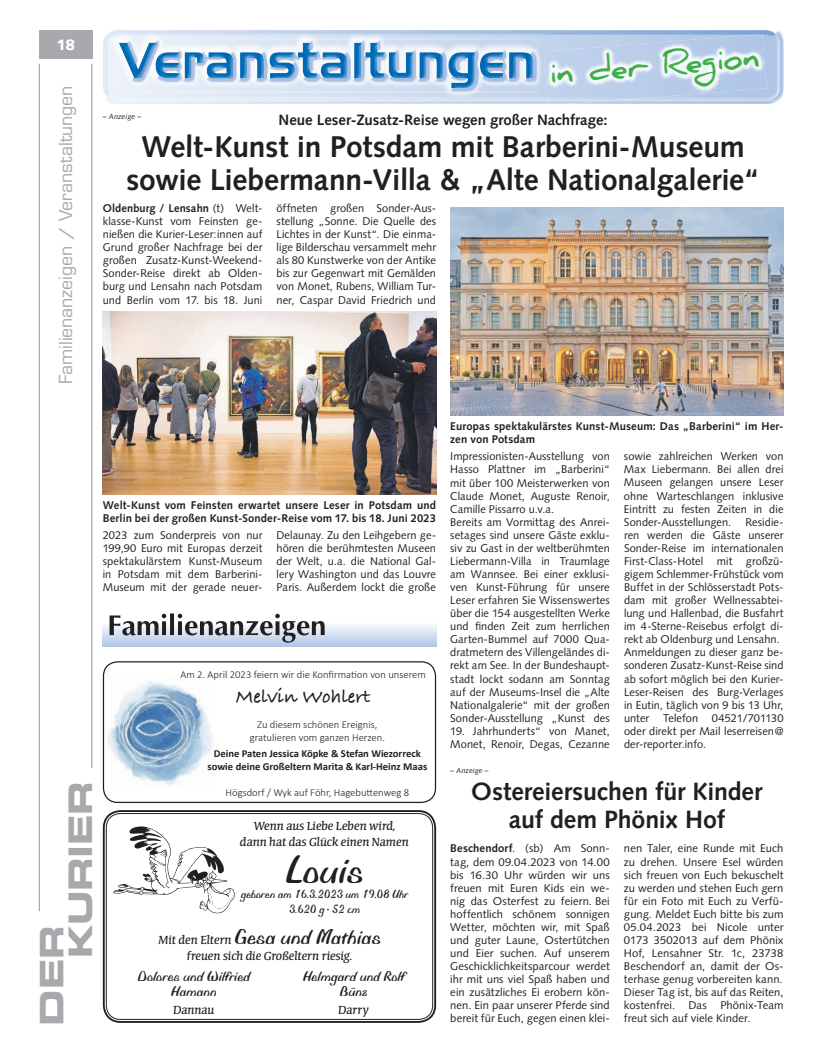
<style>
.page{position:relative;width:819px;height:1053px;background:#fff}
.page>*{position:absolute;margin:0;border:0;box-sizing:border-box;transform-origin:0 0}
.t1{font:41.25px "Biffo MT Std";color:#231f20}
.t2{font:32.5px/28.9px "Eurostile LT Std Bold Ex 2";letter-spacing:-.01em;color:#a8a9ad}
.t3{font:700 31.12px "Daniel";color:#40ae49}
.t4{font:700 30px/32.5px "Syntax LT Std";letter-spacing:-.01em;color:#231f20;text-align:center}
.t5{font:700 25px/27.5px "Syntax LT Std";letter-spacing:-.005em;color:#231f20;text-align:center}
.t6{font:22.5px "Biffo MT Std";color:#231f20}
.t7{font:700 20px "Bradley Hand ITCTT";color:#231f20}
.t8{font:17.5px "Eurostile LT Std";letter-spacing:-.005em;color:#a8a9ad}
.t9{font:15px/16.2px "Conga Brava Std";color:#231f20;text-align:center}
.t10{font:700 15px "Syntax LT Std";color:#231f20}
.t11{font:15px/18px "Biffo MT Std";color:#231f20}
.t12{font:900 15px "Syntax LT Std";color:#fff}
.t13{font:12.5px/15px "Biffo MT Std";color:#231f20;text-align:center;scale:.95 1}
.t14{font:11.25px/13px "Syntax";letter-spacing:.005em;color:#231f20;text-align:justify}
.t15{font:700 11.25px/12.5px "Syntax LT Std";letter-spacing:.01em;color:#231f20}
.t16{font:300 10.62px/12.8px "Calibri";color:#231f20;text-align:center}
.t17{font:700 10.62px/12.8px "Calibri";color:#231f20;text-align:center}
.t18{font:italic 7.5px "Syntax LT Std";letter-spacing:.01em;color:#231f20}
.s1{font-weight:700}
.s2{font-family:"Conga Brava Std";font-size:15px}
.s3{font-family:"Biffo MT Std"}
.s4{font-family:"Conga Brava Std"}
</style>
<div class="page">
<hr style="left:39px;top:64px;width:1px;height:847px;background:#939598">
<hr style="left:92px;top:64px;width:1px;height:703px;background:#939598">
<div style="left:39px;top:30px;width:53px;height:29px;background:#a8a9ad"></div>
<div style="left:103px;top:810px;width:333px;height:212px;border:2px solid #231f20;border-radius:17px"></div>
<div style="left:106px;top:813px;width:327px;height:206px;border:1px solid #231f20;border-radius:14px"></div>
<svg style="left:113px;top:826px;width:122px;height:87px"></svg>
<img style="left:107px;top:681px;width:106px;height:104px">
<div style="left:103px;top:661px;width:333px;height:142px;border:1px solid #231f20;border-radius:14px"></div>
<img style="left:107px;top:31px;width:676px;height:73px">
<img style="left:778px;top:39px;width:2px;height:53px">
<img style="left:103px;top:40px;width:1px;height:50px">
<img style="left:104px;top:37px;width:1px;height:56px">
<img style="left:105px;top:30px;width:672px;height:71px">
<img style="left:109px;top:33px;width:434px;height:65px">
<img style="left:125px;top:39px;width:408px;height:53px">
<img style="left:125px;top:43px;width:408px;height:45px">
<img style="left:547px;top:102px;width:63px;height:2px">
<img style="left:547px;top:101px;width:64px;height:1px">
<img style="left:544px;top:34px;width:222px;height:67px">
<svg style="left:103px;top:623px;width:333px;height:23px;background:#cddbee"></svg>
<svg style="left:109px;top:613px;width:215px;height:29px"></svg>
<img style="left:450px;top:207px;width:333px;height:209px">
<img style="left:103px;top:311px;width:333px;height:183px">
<p class="t12" style="left:56px;top:36px;width:20px">18</p>
<p class="t8" style="left:55px;top:384px;width:300px;rotate:-90deg">Familienanzeigen / Veranstaltungen</p>
<p class="t3" style="left:548px;top:53px;width:212px;rotate:-4deg">in der Region</p>
<p class="t10" style="left:278px;top:111px;width:331px">Neue Leser-Zusatz-Reise wegen großer Nachfrage:</p>
<p class="t4" style="left:126px;top:131px;width:635px">Welt-Kunst in Potsdam mit Barberini-Museum sowie Liebermann-Villa &amp; „Alte Nationalgalerie“</p>
<p class="t18" style="left:103px;top:112px;width:40px">– Anzeige –</p>
<p class="t14" style="left:103px;top:202px;width:161px"><span class="s1">Oldenburg / Lensahn</span> (t) Welt&shy;klasse-Kunst vom Feinsten ge&shy;nießen die Kurier-Leser:innen auf Grund großer Nachfrage bei der großen Zusatz-Kunst-Weekend-Sonder-Reise direkt ab Olden&shy;burg und Lensahn nach Potsdam und Berlin vom 17. bis 18. Juni</p>
<p class="t14" style="left:276px;top:202px;width:161px">öffneten großen Sonder-Aus&shy;stellung „Sonne. Die Quelle des Lichtes in der Kunst“. Die einma&shy;lige Bilderschau versammelt mehr als 80 Kunstwerke von der Antike bis zur Gegenwart mit Gemälden von Monet, Rubens, William Tur&shy;ner, Caspar David Friedrich und</p>
<p class="t15" style="left:103px;top:499px;width:335px">Welt-Kunst vom Feinsten erwartet unsere Leser in Potsdam und<br>Berlin bei der großen Kunst-Sonder-Reise vom 17. bis 18. Juni 2023</p>
<p class="t14" style="left:103px;top:528px;width:161px">2023 zum Sonderpreis von nur 199,90 Euro mit Europas derzeit spektakulärstem Kunst-Museum in Potsdam mit dem Barberini-Museum mit der gerade neuer-</p>
<p class="t14" style="left:276px;top:528px;width:161px">Delaunay. Zu den Leihgebern ge&shy;hören die berühmtesten Museen der Welt, u.a. die National Gal&shy;lery Washington und das Louvre Paris. Außerdem lockt die große</p>
<p class="t2" style="left:37px;top:958px;width:179px;text-indent:-67px;rotate:-90deg">DER<br>KURIER</p>
<p class="t16" style="left:180px;top:667px;width:247px">Am 2. April 2023 feiern wir die Konfirmation von unserem</p>
<p class="t7" style="left:236px;top:681px;width:136px">Melvin Wohlert</p>
<p class="t16" style="left:250px;top:718px;width:137px">Zu diesem schönen Ereignis, gratulieren vom ganzen Herzen.</p>
<p class="t17" style="left:207px;top:747px;width:221px">Deine Paten Jessica Köpke &amp; Stefan Wiezorreck sowie deine Großeltern Marita &amp; Karl-Heinz Maas</p>
<p class="t16" style="left:225px;top:785px;width:185px">Högsdorf / Wyk auf Föhr, Hagebuttenweg 8</p>
<p class="t9" style="left:240px;top:817px;width:170px">Wenn aus Liebe Leben wird, dann hat das Glück einen Namen</p>
<p class="t1" style="left:286px;top:845px;width:78px">Louis</p>
<p class="t13" style="left:241px;top:887px;width:178px">geboren am 16.3.2023 um 19.08 Uhr<br>3.620 g · 52 cm</p>
<p class="t6" style="left:158px;top:923px;width:223px"><span class="s2">Mit den Eltern</span> Gesa und Mathias</p>
<p class="t9" style="left:137px;top:945px;width:216px;line-height:21px;text-align:left;text-indent:49px">freuen sich die Großeltern riesig.<br><span class="s3">Dolores und Wilfried</span></p>
<p class="t11" style="left:171px;top:982px;width:47px">Hamann<br><span class="s4">Dannau</span></p>
<p class="t11" style="left:303px;top:969px;width:103px;line-height:15px;text-align:center">Helmgard und Rolf<br>Bünz</p>
<p class="t9" style="left:338px;top:1002px;width:32px">Darry</p>
<p class="t15" style="left:450px;top:420px;width:335px">Europas spektakulärstes Kunst-Museum: Das „Barberini“ im Her&shy;zen von Potsdam</p>
<p class="t14" style="left:450px;top:450px;width:161px;text-align:left">Impressionisten-Ausstellung von<br>Hasso Plattner im „Barberini“ mit über 100 Meisterwerken von<br>Claude Monet, Auguste Renoir,<br>Camille Pissarro u.v.a.<br>Bereits am Vormittag des Anrei&shy;setages sind unsere Gäste exklu&shy;siv zu Gast in der weltberühmten<br>Liebermann-Villa in Traumlage am Wannsee. Bei einer exklusi&shy;ven Kunst-Führung für unsere<br>Leser erfahren Sie Wissenswertes über die 154 ausgestellten Werke und finden Zeit zum herrlichen<br>Garten-Bummel auf 7000 Qua&shy;dratmetern des Villengeländes di&shy;rekt am See. In der Bundeshaupt&shy;stadt lockt sodann am Sonntag auf der Museums-Insel die „Alte<br>Nationalgalerie“ mit der großen<br>Sonder-Ausstellung „Kunst des</p>
<p class="t14" style="left:450px;top:724px;width:161px">19. Jahrhunderts“ von Manet,<br>Monet, Renoir, Degas, Cezanne</p>
<p class="t18" style="left:450px;top:766px;width:40px">– Anzeige –</p>
<p class="t14" style="left:624px;top:450px;width:161px">sowie zahlreichen Werken von Max Liebermann. Bei allen drei Museen gelangen unsere Leser ohne Warteschlangen inklusive Eintritt zu festen Zeiten in die Sonder-Ausstellungen.</p>
<p class="t14" style="left:624px;top:515px;width:161px;text-align:left;text-indent:121px">Residie&shy;ren werden die Gäste unserer<br>Sonder-Reise im internationalen<br>First-Class-Hotel mit großzü&shy;gigem Schlemmer-Frühstück vom<br>Buffet in der Schlösserstadt Pots&shy;dam mit großer Wellnessabtei&shy;lung und Hallenbad, die Busfahrt im 4-Sterne-Reisebus erfolgt di&shy;rekt ab Oldenburg und Lensahn.<br>Anmeldungen zu dieser ganz be&shy;sonderen Zusatz-Kunst-Reise sind ab sofort möglich bei den Kurier-<br>Leser-Reisen des Burg-Verlages in Eutin, täglich von 9 bis 13 Uhr, unter Telefon 04521/701130 oder direkt per Mail leserreisen@ der-reporter.info.</p>
<p class="t5" style="left:471px;top:777px;width:292px">Ostereiersuchen für Kinder auf dem Phönix Hof</p>
<p class="t14" style="left:450px;top:842px;width:161px"><span class="s1">Beschendorf</span>. (sb) Am Sonn&shy;tag, dem 09.04.2023 von 14.00 bis 16.30 Uhr würden wir uns freuen mit Euren Kids ein we&shy;nig das Osterfest zu feiern. Bei hoffentlich schönem sonnigen Wetter, möchten wir, mit Spaß und guter Laune, Ostertütchen und Eier suchen. Auf unserem Geschicklichkeitsparcour werdet ihr mit uns viel Spaß haben und ein zusätzliches Ei erobern kön&shy;nen. Ein paar unserer Pferde sind bereit für Euch, gegen einen klei-</p>
<p class="t14" style="left:624px;top:842px;width:161px">nen Taler, eine Runde mit Euch zu drehen. Unsere Esel würden sich freuen von Euch bekuschelt zu werden und stehen Euch gern für ein Foto mit Euch zu Verfü&shy;gung. Meldet Euch bitte bis zum 05.04.2023 bei Nicole unter 0173 3502013 auf dem Phönix Hof, Lensahner Str. 1c, 23738<br>Beschendorf an, damit der Os&shy;terhase genug vorbereiten kann.<br>Dieser Tag ist, bis auf das Reiten, kostenfrei. Das Phönix-Team freut sich auf viele Kinder.</p>
</div>
